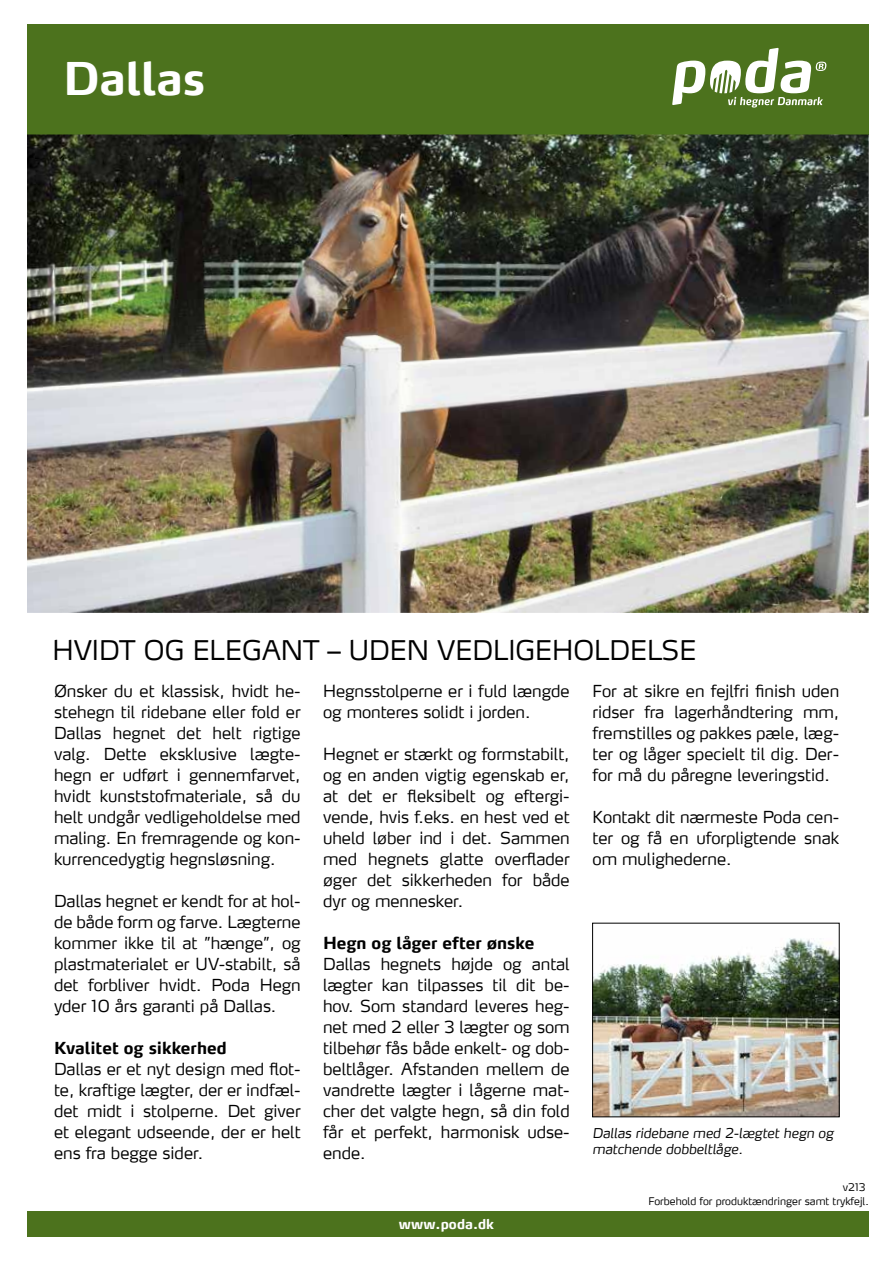
<style>
.page{position:relative;width:893px;height:1263px;background:#fff}
.page>*{position:absolute;margin:0;border:0;box-sizing:border-box;transform-origin:0 0}
.t1{font:700 45px "Max LF";color:#fff}
.t2{font:300 27px "Max LF";color:#000}
.t3{font:300 16.5px/21px "Max LF";color:#000;text-align:justify}
.t4{font:700 16.5px "Max LF";color:#000}
.t5{font:italic 300 13.5px/16.2px "Max LF";color:#000}
.t6{font:700 13.5px "Max";letter-spacing:.005em;color:#fff}
.t7{font:300 10.5px "Max";color:#000}
.t8{font:300 10.5px "Max LF";color:#000}
</style>
<div class="page">
<div style="left:27px;top:24px;width:842px;height:110px;background:#4c721d"></div>
<svg style="left:672px;top:48px;width:154px;height:60px"></svg>
<div style="left:27px;top:1211px;width:842px;height:26px;background:#4c721d"></div>
<img style="left:27px;top:134px;width:842px;height:479px">
<img style="left:594px;top:938px;width:243px;height:177px">
<div style="left:592px;top:923px;width:247px;height:194px;border:1px solid #000"></div>
<h1 class="t1" style="left:63px;top:50px;width:144px">Dallas</h1>
<h2 class="t2" style="left:52px;top:633px;width:645px">HVIDT OG ELEGANT – UDEN VEDLIGEHOLDELSE</h2>
<p class="t3" style="left:54px;top:680px;width:248px">Ønsker du et klassisk, hvidt he&shy;stehegn til ridebane eller fold er Dallas hegnet det helt rigtige valg. Dette eksklusive lægte&shy;hegn er udført i gennemfarvet, hvidt kunststofmateriale, så du helt undgår vedligeholdelse med maling. En fremragende og kon&shy;kurrencedygtig hegnsløsning.</p>
<p class="t3" style="left:54px;top:890px;width:248px">Dallas hegnet er kendt for at hol&shy;de både form og farve. Lægterne kommer ikke til at ”hænge”, og plastmaterialet er UV-stabilt, så det forbliver hvidt. Poda Hegn yder 10 års garanti på Dallas.</p>
<p class="t4" style="left:54px;top:1037px;width:174px">Kvalitet og sikkerhed</p>
<p class="t3" style="left:54px;top:1058px;width:248px">Dallas er et nyt design med flot&shy;te, kraftige lægter, der er indfæl&shy;det midt i stolperne. Det giver et elegant udseende, der er helt ens fra begge sider.</p>
<p class="t3" style="left:323px;top:680px;width:248px">Hegnsstolperne er i fuld længde og monteres solidt i jorden.</p>
<p class="t3" style="left:323px;top:743px;width:248px">Hegnet er stærkt og formstabilt, og en anden vigtig egenskab er, at det er fleksibelt og eftergi&shy;vende, hvis f.eks. en hest ved et uheld løber ind i det. Sammen med hegnets glatte overflader øger det sikkerheden for både dyr og mennesker.</p>
<p class="t4" style="left:323px;top:932px;width:213px">Hegn og låger efter ønske</p>
<p class="t3" style="left:323px;top:953px;width:248px">Dallas hegnets højde og antal lægter kan tilpasses til dit be&shy;hov. Som standard leveres heg&shy;net med 2 eller 3 lægter og som tilbehør fås både enkelt- og dob&shy;beltlåger. Afstanden mellem de vandrette lægter i lågerne mat&shy;cher det valgte hegn, så din fold får et perfekt, harmonisk udse&shy;ende.</p>
<p class="t6" style="left:399px;top:1215px;width:97px">www.poda.dk</p>
<p class="t3" style="left:593px;top:680px;width:248px">For at sikre en fejlfri finish uden ridser fra lagerhåndtering mm, fremstilles og pakkes pæle, læg&shy;ter og låger specielt til dig. Der&shy;for må du påregne leveringstid.</p>
<p class="t3" style="left:593px;top:806px;width:248px">Kontakt dit nærmeste Poda cen&shy;ter og få en uforpligtende snak om mulighederne.</p>
<p class="t5" style="left:592px;top:1125px;width:243px">Dallas ridebane med 2-lægtet hegn og matchende dobbeltlåge.</p>
<p class="t8" style="left:843px;top:1181px;width:24px">v213</p>
<p class="t7" style="left:648px;top:1194px;width:222px">Forbehold for produktændringer samt trykfejl.</p>
</div>
